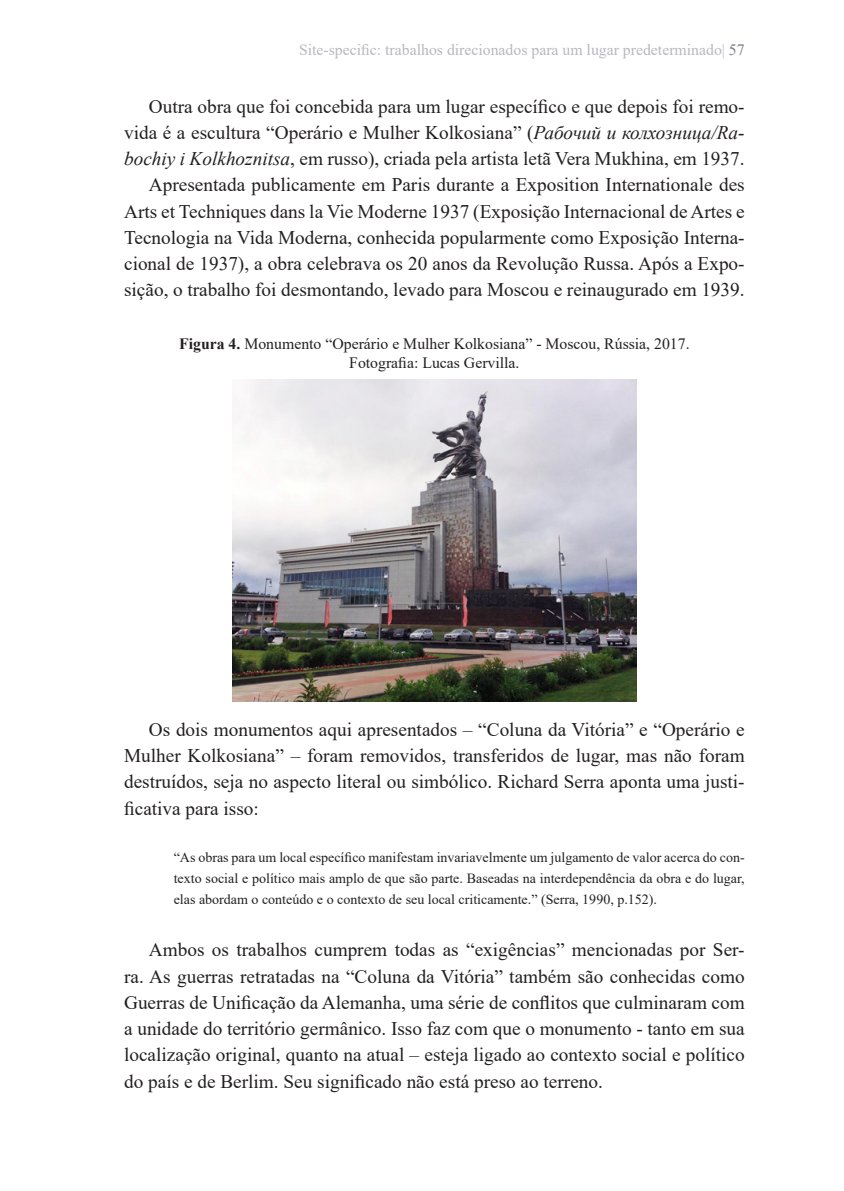
<style>
.page{position:relative;width:844px;height:1191px;background:#fff}
.page>*{position:absolute;margin:0;border:0;box-sizing:border-box;transform-origin:0 0}
.t1{font:19.25px/26.2px "Times New Roman";color:#231f20;text-align:justify}
.t2{font:15.75px "Times New Roman";color:#231f20}
.t3{font:15.75px "Times New Roman";color:#b9b6c0}
.t4{font:14px/21px "Times New Roman";color:#231f20;text-align:justify}
.s1{color:#7e7a88}
.s2{font-style:italic}
.s3{font-weight:700}
</style>
<div class="page">
<img style="left:232px;top:379px;width:404px;height:322px">
<p class="t3" style="left:299px;top:38px;width:447px">Site-specific: trabalhos direcionados para um lugar predeterminado| <span class="s1">57</span></p>
<p class="t1" style="left:124px;top:92px;width:622px;text-indent:25px">Outra obra que foi concebida para um lugar específico e que depois foi remo&shy;vida é a escultura “Operário e Mulher Kolkosiana” (<span class="s2">Рабочий и колхозница/Ra&shy;bochiy i Kolkhoznitsa</span>, em russo), criada pela artista letã Vera Mukhina, em 1937.</p>
<p class="t1" style="left:124px;top:171px;width:622px;text-indent:25px">Apresentada publicamente em Paris durante a Exposition Internationale des Arts et Techniques dans la Vie Moderne 1937 (Exposição Internacional de Artes e Tecnologia na Vida Moderna, conhecida popularmente como Exposição Interna&shy;cional de 1937), a obra celebrava os 20 anos da Revolução Russa. Após a Expo&shy;sição, o trabalho foi desmontando, levado para Moscou e reinaugurado em 1939.</p>
<p class="t2" style="left:179px;top:332px;width:512px"><span class="s3">Figura 4.</span> Monumento “Operário e Mulher Kolkosiana” - Moscou, Rússia, 2017.</p>
<p class="t2" style="left:349px;top:352px;width:172px">Fotografia: Lucas Gervilla.</p>
<p class="t1" style="left:124px;top:715px;width:622px;text-indent:25px">Os dois monumentos aqui apresentados – “Coluna da Vitória” e “Operário e Mulher Kolkosiana” – foram removidos, transferidos de lugar, mas não foram destruídos, seja no aspecto literal ou simbólico. Richard Serra aponta uma justi&shy;ficativa para isso:</p>
<p class="t4" style="left:174px;top:846px;width:572px">“As obras para um local específico manifestam invariavelmente um julgamento de valor acerca do con&shy;texto social e político mais amplo de que são parte. Baseadas na interdependência da obra e do lugar, elas abordam o conteúdo e o contexto de seu local criticamente.” (Serra, 1990, p.152).</p>
<p class="t1" style="left:124px;top:936px;width:622px;text-indent:25px">Ambos os trabalhos cumprem todas as “exigências” mencionadas por Ser&shy;ra. As guerras retratadas na “Coluna da Vitória” também são conhecidas como Guerras de Unificação da Alemanha, uma série de conflitos que culminaram com a unidade do território germânico. Isso faz com que o monumento - tanto em sua localização original, quanto na atual – esteja ligado ao contexto social e político do país e de Berlim. Seu significado não está preso ao terreno.</p>
</div>
